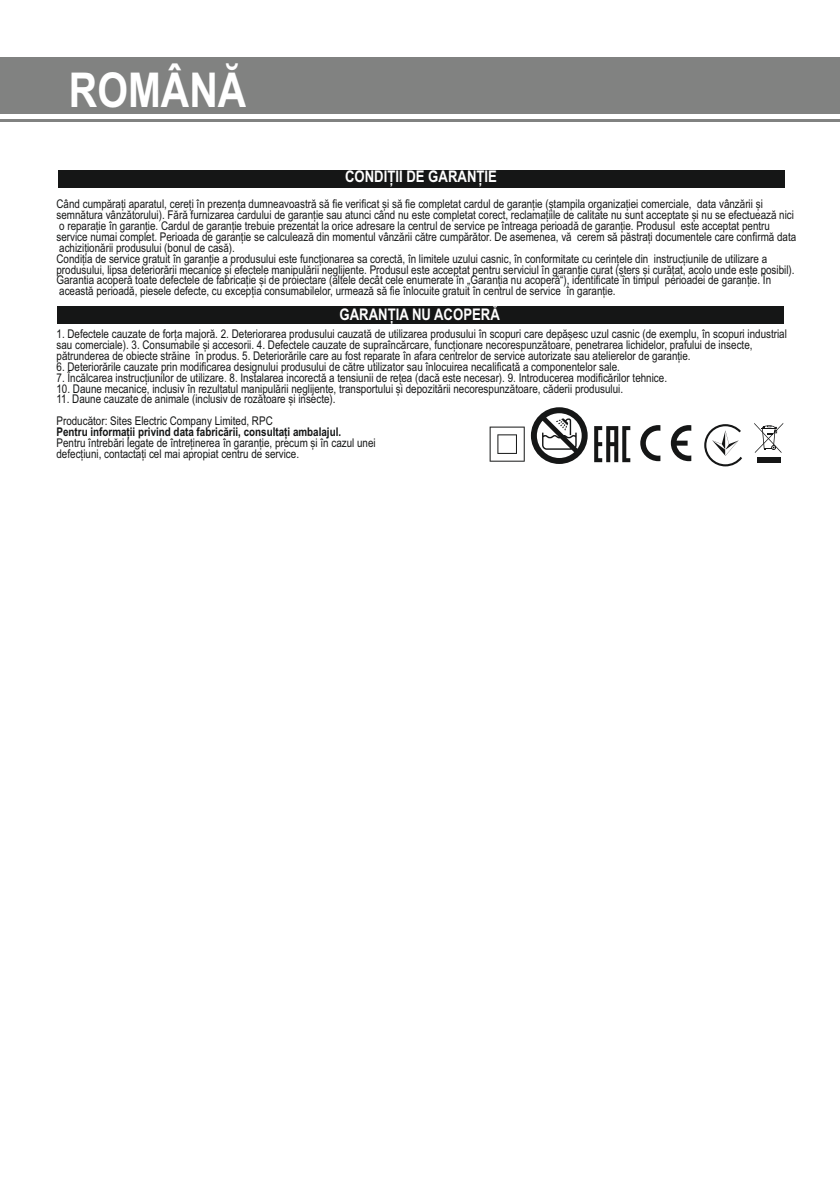
<style>
.page{position:relative;width:840px;height:1191px;background:#fff}
.page>*{position:absolute;margin:0;border:0;box-sizing:border-box;transform-origin:0 0}
.t1{font:700 48px "Arial Narrow";color:#fff}
.t2{font:700 16px "Arial Narrow";color:#fff}
.t3{font:12px/10.8px "Arial Narrow";color:#151616}
.t4{font:700 12px "Arial Narrow";color:#151616}
</style>
<div class="page">
<div style="left:0;top:57px;width:839px;height:56px;background:#818281"></div>
<hr style="left:0;top:119px;width:839px;height:3px;background:#818281">
<div style="left:57px;top:306px;width:725px;height:17px;background:#151616"></div>
<svg style="left:640px;top:425px;width:51px;height:36px"></svg>
<svg style="left:594px;top:426px;width:36px;height:36px"></svg>
<svg style="left:704px;top:424px;width:37px;height:42px"></svg>
<svg style="left:754px;top:423px;width:28px;height:30px"></svg>
<div style="left:756px;top:457px;width:24px;height:5px;background:#151616"></div>
<svg style="left:489px;top:426px;width:35px;height:36px"></svg>
<div style="left:58px;top:170px;width:725px;height:17px;background:#151616"></div>
<svg style="left:530px;top:407px;width:57px;height:57px"></svg>
<h1 class="t1" style="left:67px;top:67px;width:179px">ROMÂNĂ</h1>
<h2 class="t2" style="left:345px;top:170px;width:153px">CONDIȚII DE GARANȚIE</h2>
<p class="t3" style="left:56px;top:200px;width:740px">Când cumpărați aparatul, cereți în prezența dumneavoastră să fie verificat și să fie completat cardul de garanție (ștampila organizației comerciale, data vânzării și semnătura vânzătorului). Fără furnizarea cardului de garanție sau atunci când nu este completat corect, reclamațiile de calitate nu sunt acceptate și nu se efectuează nici o reparație în garanție. Cardul de garanție trebuie prezentat la orice adresare la centrul de service pe întreaga perioadă de garanție. Produsul este acceptat pentru service numai complet. Perioada de garanție se calculează din momentul vânzării către cumpărător. De asemenea, vă cerem să păstrați documentele care confirmă data achiziționării produsului (bonul de casă).<br>Condiția de service gratuit în garanție a produsului este funcționarea sa corectă, în limitele uzului casnic, în conformitate cu cerințele din instrucțiunile de utilizare a produsului, lipsa deteriorării mecanice și efectele manipulării neglijente. Produsul este acceptat pentru serviciul în garanție curat (șters și curățat, acolo unde este posibil).<br>Garantia acoperă toate defectele de fabricație și de proiectare (altele decât cele enumerate în „Garanția nu acoperă“), identificate în timpul perioadei de garanție. În această perioadă, piesele defecte, cu excepția consumabilelor, urmează să fie înlocuite gratuit în centrul de service în garanție.</p>
<h2 class="t2" style="left:339px;top:308px;width:162px">GARANȚIA NU ACOPERĂ</h2>
<p class="t3" style="left:56px;top:330px;width:731px">1. Defectele cauzate de forța majoră. 2. Deteriorarea produsului cauzată de utilizarea produsului în scopuri care depășesc uzul casnic (de exemplu, în scopuri industrial sau comerciale). 3. Consumabile și accesorii. 4. Defectele cauzate de supraîncărcare, funcționare necorespunzătoare, penetrarea lichidelor, prafului de insecte, pătrunderea de obiecte străine în produs. 5. Deteriorările care au fost reparate în afara centrelor de service autorizate sau atelierelor de garanție.</p>
<p class="t3" style="left:56px;top:362px;width:564px">6. Deteriorările cauzate prin modificarea designului produsului de către utilizator sau înlocuirea necalificată a componentelor sale.</p>
<p class="t3" style="left:56px;top:373px;width:611px">7. Încălcarea instrucțiunilor de utilizare. 8. Instalarea incorectă a tensiunii de rețea (dacă este necesar). 9. Introducerea modificărilor tehnice.</p>
<p class="t3" style="left:56px;top:384px;width:568px">10. Daune mecanice, inclusiv în rezultatul manipulării neglijente, transportului și depozitării necorespunzătoare, căderii produsului.</p>
<p class="t3" style="left:56px;top:389px;width:280px;line-height:21.8px">11. Daune cauzate de animale (inclusiv de rozătoare și insecte).<br>Producător: Sites Electric Company Limited, RPC</p>
<p class="t4" style="left:56px;top:427px;width:286px">Pentru informații privind data fabricării, consultați ambalajul.</p>
<p class="t3" style="left:56px;top:438px;width:320px">Pentru întrebări legate de întreținerea în garanție, precum și în cazul unei defecțiuni, contactați cel mai apropiat centru de service.</p>
</div>
